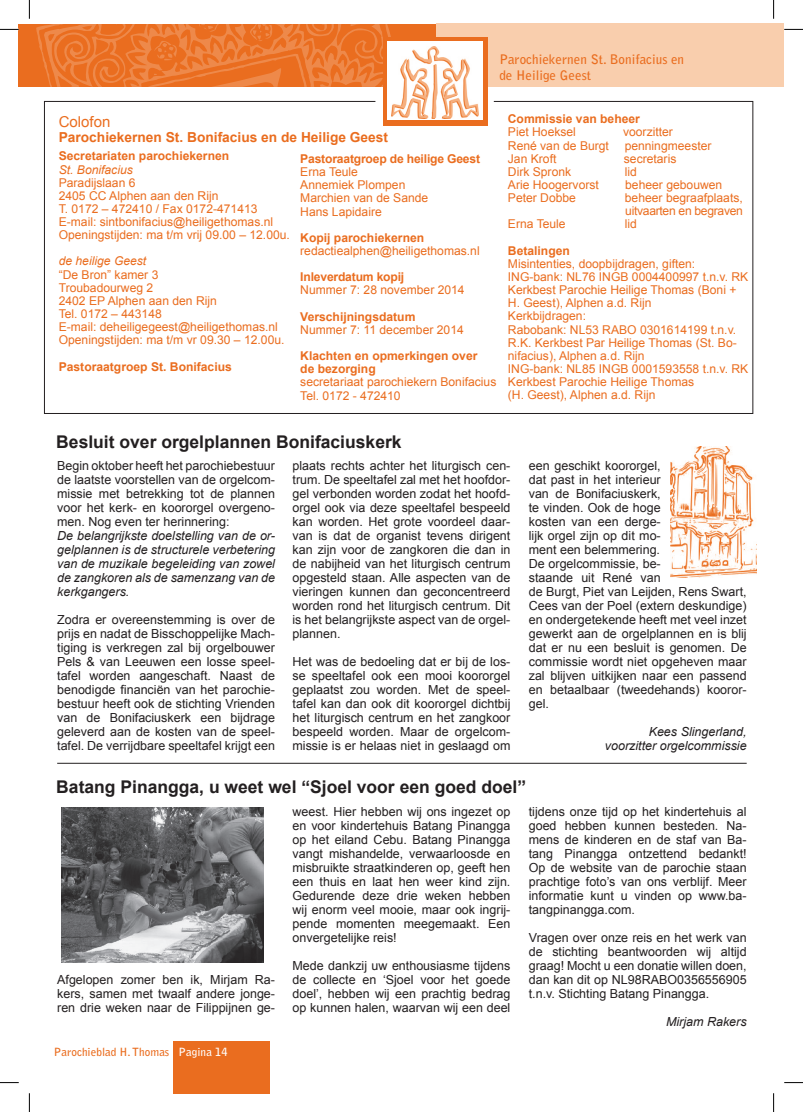
<style>
.page{position:relative;width:803px;height:1112px;background:#fff}
.page>*{position:absolute;margin:0;border:0;box-sizing:border-box;transform-origin:0 0}
.t1{font:700 17.5px "Arial";color:#231f20}
.t2{font:15px "Arial";color:#ea6d1f}
.t3{font:700 13.75px "Arial";color:#ea6d1f}
.t4{font:700 13.12px/15.8px "Bell Gothic Std";color:#ea6d1f}
.t5{font:12.5px/14px "Arial";color:#231f20;text-align:justify}
.t6{font:italic 12.5px/14px "Arial";color:#231f20;text-align:justify}
.t7{font:12.12px/13.1px "Arial";color:#ea6d1f}
.t8{font:700 12.12px/13.1px "Arial";color:#ea6d1f}
.t9{font:italic 12.12px "Arial";color:#ea6d1f}
.t10{font:700 11.25px "Bell Gothic Std";color:#ea6d1f}
.s1{color:#fff}
</style>
<div class="page">
<div style="left:436px;top:24px;width:347px;height:63px;background:#f9cead"></div>
<div style="left:19px;top:24px;width:417px;height:62px;background:#ea6d1f"></div>
<svg style="left:36px;top:24px;width:355px;height:63px"></svg>
<div style="left:383px;top:37px;width:104px;height:88px;background:#ea6d1f"></div>
<div style="left:387px;top:42px;width:96px;height:78px;background:#fff"></div>
<img style="left:400px;top:47px;width:70px;height:54px">
<svg style="left:44px;top:101px;width:709px;height:312px"></svg>
<div style="left:173px;top:1040px;width:96px;height:52px;background:#ea6d1f"></div>
<hr style="left:57px;top:762px;width:690px;height:1px;background:#231f20">
<img style="left:670px;top:446px;width:87px;height:131px">
<img style="left:62px;top:807px;width:202px;height:155px">
<svg style="left:0;top:29px;width:19px;height:1px"></svg>
<svg style="left:784px;top:29px;width:19px;height:1px"></svg>
<svg style="left:0;top:1082px;width:19px;height:1px"></svg>
<svg style="left:784px;top:1082px;width:19px;height:1px"></svg>
<svg style="left:29px;top:0;width:1px;height:19px"></svg>
<svg style="left:29px;top:1093px;width:1px;height:18px"></svg>
<svg style="left:773px;top:0;width:1px;height:19px"></svg>
<svg style="left:773px;top:1093px;width:1px;height:18px"></svg>
<p class="t4" style="left:499px;top:51px;width:186px">Parochiekernen St. Bonifacius en de Heilige Geest</p>
<p class="t2" style="left:59px;top:112px;width:53px">Colofon</p>
<p class="t3" style="left:59px;top:128px;width:331px">Parochiekernen St. Bonifacius en de Heilige Geest</p>
<p class="t8" style="left:300px;top:152px;width:181px">Pastoraatgroep de heilige Geest</p>
<p class="t7" style="left:300px;top:165px;width:130px">Erna Teule<br>Annemiek Plompen<br>Marchien van de Sande<br>Hans Lapidaire</p>
<p class="t8" style="left:300px;top:231px;width:125px">Kopij parochiekernen</p>
<p class="t7" style="left:300px;top:244px;width:181px">redactiealphen@heiligethomas.nl</p>
<p class="t8" style="left:300px;top:270px;width:106px">Inleverdatum kopij</p>
<p class="t7" style="left:300px;top:283px;width:166px">Nummer 7: 28 november 2014</p>
<p class="t8" style="left:300px;top:310px;width:117px">Verschijningsdatum</p>
<p class="t7" style="left:300px;top:323px;width:165px">Nummer 7: 11 december 2014</p>
<p class="t8" style="left:300px;top:349px;width:179px">Klachten en opmerkingen over de bezorging</p>
<p class="t7" style="left:300px;top:375px;width:198px">secretariaat parochiekern Bonifacius<br>Tel. 0172 - 472410</p>
<p class="t8" style="left:59px;top:150px;width:172px">Secretariaten parochiekernen</p>
<p class="t9" style="left:59px;top:161px;width:76px">St. Bonifacius</p>
<p class="t7" style="left:59px;top:176px;width:233px">Paradijslaan 6<br>2405 CC Alphen aan den Rijn<br>T. 0172 – 472410 / Fax 0172-471413<br>E-mail: sintbonifacius@heiligethomas.nl<br>Openingstijden: ma t/m vrij 09.00 – 12.00u.</p>
<p class="t9" style="left:59px;top:253px;width:89px">de heilige Geest</p>
<p class="t7" style="left:59px;top:268px;width:227px">“De Bron” kamer 3<br>Troubadourweg 2<br>2402 EP Alphen aan den Rijn<br>Tel. 0172 – 443148<br>E-mail: deheiligegeest@heiligethomas.nl<br>Openingstijden: ma t/m vr 09.30 – 12.00u.</p>
<p class="t8" style="left:59px;top:360px;width:175px">Pastoraatgroep St. Bonifacius</p>
<p class="t8" style="left:508px;top:113px;width:134px">Commissie van beheer</p>
<p class="t7" style="left:508px;top:125px;width:70px">Piet Hoeksel</p>
<p class="t7" style="left:623px;top:125px;width:51px">voorzitter</p>
<p class="t7" style="left:508px;top:139px;width:103px">René van de Burgt</p>
<p class="t7" style="left:625px;top:139px;width:88px">penningmeester</p>
<p class="t7" style="left:508px;top:152px;width:50px">Jan Kroft</p>
<p class="t7" style="left:624px;top:152px;width:54px">secretaris</p>
<p class="t7" style="left:508px;top:165px;width:65px">Dirk Spronk</p>
<p class="t7" style="left:625px;top:165px;width:14px">lid</p>
<p class="t7" style="left:508px;top:178px;width:92px">Arie Hoogervorst</p>
<p class="t7" style="left:625px;top:178px;width:99px">beheer gebouwen</p>
<p class="t7" style="left:508px;top:191px;width:70px">Peter Dobbe</p>
<p class="t7" style="left:625px;top:191px;width:120px">beheer begraafplaats, uitvaarten en begraven</p>
<p class="t7" style="left:508px;top:217px;width:59px">Erna Teule</p>
<p class="t7" style="left:625px;top:217px;width:14px">lid</p>
<p class="t8" style="left:508px;top:244px;width:63px">Betalingen</p>
<p class="t7" style="left:508px;top:257px;width:242px">Misintenties, doopbijdragen, giften:<br>ING-bank: NL76 INGB 0004400997 t.n.v. RK Kerkbest Parochie Heilige Thomas (Boni + H. Geest), Alphen a.d. Rijn<br>Kerkbijdragen:<br>Rabobank: NL53 RABO 0301614199 t.n.v.<br>R.K. Kerkbest Par Heilige Thomas (St. Bo&shy;nifacius), Alphen a.d. Rijn<br>ING-bank: NL85 INGB 0001593558 t.n.v. RK Kerkbest Parochie Heilige Thomas<br>(H. Geest), Alphen a.d. Rijn</p>
<h1 class="t1" style="left:56px;top:429px;width:347px">Besluit over orgelplannen Bonifaciuskerk</h1>
<p class="t5" style="left:57px;top:458px;width:219px">Begin oktober heeft het parochiebestuur de laatste voorstellen van de orgelcom&shy;missie met betrekking tot de plannen voor het kerk- en koororgel overgeno&shy;men. Nog even ter herinnering:</p>
<p class="t6" style="left:57px;top:528px;width:219px">De belangrijkste doelstelling van de or&shy;gelplannen is de structurele verbetering van de muzikale begeleiding van zowel de zangkoren als de samenzang van de kerkgangers.</p>
<p class="t5" style="left:57px;top:612px;width:219px">Zodra er overeenstemming is over de prijs en nadat de Bisschoppelijke Mach&shy;tiging is verkregen zal bij orgelbouwer Pels &amp; van Leeuwen een losse speel&shy;tafel worden aangeschaft. Naast de benodigde financiën van het parochie&shy;bestuur heeft ook de stichting Vrienden van de Bonifaciuskerk een bijdrage geleverd aan de kosten van de speel&shy;tafel. De verrijdbare speeltafel krijgt een</p>
<p class="t5" style="left:292px;top:458px;width:219px">plaats rechts achter het liturgisch cen&shy;trum. De speeltafel zal met het hoofdor&shy;gel verbonden worden zodat het hoofd&shy;orgel ook via deze speeltafel bespeeld kan worden. Het grote voordeel daar&shy;van is dat de organist tevens dirigent kan zijn voor de zangkoren die dan in de nabijheid van het liturgisch centrum opgesteld staan. Alle aspecten van de vieringen kunnen dan geconcentreerd worden rond het liturgisch centrum. Dit is het belangrijkste aspect van de orgel&shy;plannen.</p>
<p class="t5" style="left:292px;top:654px;width:219px">Het was de bedoeling dat er bij de los&shy;se speeltafel ook een mooi koororgel geplaatst zou worden. Met de speel&shy;tafel kan dan ook dit koororgel dichtbij het liturgisch centrum en het zangkoor bespeeld worden. Maar de orgelcom&shy;missie is er helaas niet in geslaagd om</p>
<p class="t5" style="left:529px;top:458px;width:219px;text-align:left">een geschikt koororgel,<br>dat past in het interieur<br>van de Bonifaciuskerk,<br>te vinden. Ook de hoge<br>kosten van een derge-<br>lijk orgel zijn op dit mo-<br>ment een belemmering.<br>De orgelcommissie, be-<br>staande uit René van<br>de Burgt, Piet van Leijden, Rens Swart,<br>Cees van der Poel (extern deskundige) en ondergetekende heeft met veel inzet gewerkt aan de orgelplannen en is blij dat er nu een besluit is genomen. De commissie wordt niet opgeheven maar zal blijven uitkijken naar een passend en betaalbaar (tweedehands) kooror&shy;gel.</p>
<p class="t6" style="left:605px;top:724px;width:143px;text-align:right">Kees Slingerland, voorzitter orgelcommissie</p>
<h1 class="t1" style="left:56px;top:774px;width:471px">Batang Pinangga, u weet wel “Sjoel voor een goed doel”</h1>
<p class="t5" style="left:57px;top:972px;width:219px">Afgelopen zomer ben ik, Mirjam Ra&shy;kers, samen met twaalf andere jonge&shy;ren drie weken naar de Filippijnen ge-</p>
<p class="t10" style="left:54px;top:1044px;width:175px">Parochieblad H. Thomas <span class="s1">Pagina 14</span></p>
<p class="t5" style="left:292px;top:804px;width:219px">weest. Hier hebben wij ons ingezet op en voor kindertehuis Batang Pinangga op het eiland Cebu. Batang Pinangga vangt mishandelde, verwaarloosde en misbruikte straatkinderen op, geeft hen een thuis en laat hen weer kind zijn.<br>Gedurende deze drie weken hebben wij enorm veel mooie, maar ook ingrij&shy;pende momenten meegemaakt. Een onvergetelijke reis!</p>
<p class="t5" style="left:292px;top:958px;width:219px">Mede dankzij uw enthousiasme tijdens de collecte en ‘Sjoel voor het goede doel’, hebben wij een prachtig bedrag op kunnen halen, waarvan wij een deel</p>
<p class="t5" style="left:529px;top:804px;width:219px">tijdens onze tijd op het kindertehuis al goed hebben kunnen besteden. Na&shy;mens de kinderen en de staf van Ba&shy;tang Pinangga ontzettend bedankt!<br>Op de website van de parochie staan prachtige foto’s van ons verblijf. Meer informatie kunt u vinden op www.ba&shy;tangpinangga.com.</p>
<p class="t5" style="left:529px;top:930px;width:219px">Vragen over onze reis en het werk van de stichting beantwoorden wij altijd graag! Mocht u een donatie willen doen, dan kan dit op NL98RABO0356556905 t.n.v. Stichting Batang Pinangga.</p>
<p class="t6" style="left:666px;top:1014px;width:82px">Mirjam Rakers</p>
</div>
